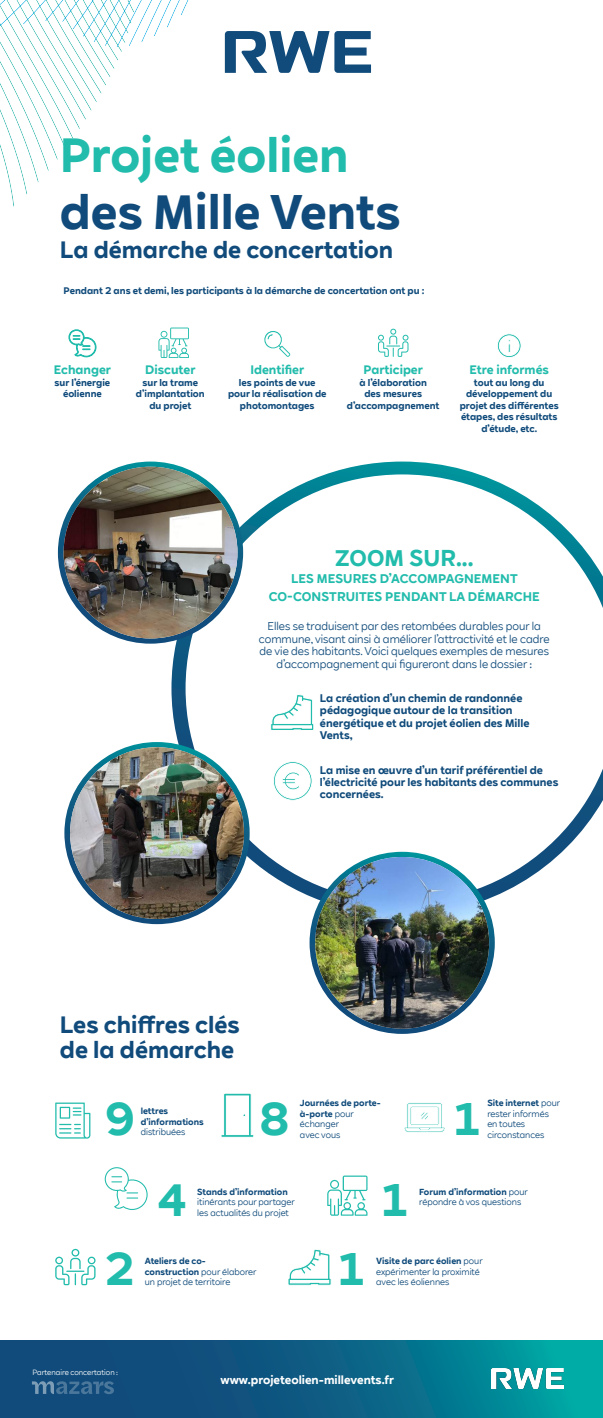
<style>
.page{position:relative;width:603px;height:1418px;background:#fff}
.page>*{position:absolute;margin:0;border:0;box-sizing:border-box;transform-origin:0 0}
.t1{font:700 47.77px "RWE Sans";color:#104b7b}
.t2{font:700 47.77px "RWE Sans";color:#22bcac}
.t3{font:700 45px "RWE Sans";color:#22bcac}
.t4{font:700 23.3px/25px "RWE Sans";color:#104b7b}
.t5{font:700 22.5px "RWE Sans";letter-spacing:.01em;color:#22bcac}
.t6{font:700 12.5px/17.5px "RWE Sans";letter-spacing:.01em;color:#22bcac;text-align:center}
.t7{font:700 12.25px "RWE Sans";color:#22bcac}
.t8{font:700 11.7px "RWE Sans";color:#fff}
.t9{font:700 10.9px/12.3px "RWE Sans";color:#104b7b}
.t10{font:10.9px/12.3px "RWE Sans";color:#104b7b;text-align:center}
.t11{font:700 9.53px/11.4px "RWE Sans";color:#104b7b;text-align:center}
.t12{font:8.75px/10.5px "RWE Sans";color:#104b7b}
.t13{font:700 8.75px/10.5px "RWE Sans";color:#104b7b}
.t14{font:7.38px "RWE Sans";color:#fff}
.s1{font-weight:400}
.s2{font-weight:700}
</style>
<div class="page">
<img style="left:0;top:0;width:225px;height:207px">
<svg style="left:0;top:1340px;width:602px;height:77px;background:#0b6687"></svg>
<svg style="left:32px;top:1381px;width:82px;height:13px"></svg>
<img style="left:491px;top:1367px;width:72px;height:21px">
<svg style="left:225px;top:31px;width:146px;height:42px"></svg>
<svg style="left:171px;top:461px;width:306px;height:281px"></svg>
<svg style="left:185px;top:474px;width:417px;height:423px"></svg>
<svg style="left:58px;top:461px;width:185px;height:182px"></svg>
<svg style="left:64px;top:742px;width:185px;height:182px"></svg>
<img style="left:63px;top:467px;width:174px;height:171px">
<img style="left:70px;top:747px;width:174px;height:172px">
<svg style="left:309px;top:851px;width:185px;height:182px"></svg>
<img style="left:315px;top:857px;width:174px;height:171px">
<svg style="left:158px;top:327px;width:31px;height:31px"></svg>
<svg style="left:378px;top:329px;width:30px;height:28px"></svg>
<svg style="left:264px;top:331px;width:26px;height:26px"></svg>
<svg style="left:55px;top:1102px;width:35px;height:36px"></svg>
<svg style="left:404px;top:1102px;width:41px;height:30px"></svg>
<svg style="left:327px;top:1175px;width:40px;height:40px"></svg>
<svg style="left:55px;top:1248px;width:40px;height:37px"></svg>
<svg style="left:105px;top:1167px;width:42px;height:43px"></svg>
<svg style="left:221px;top:1093px;width:33px;height:45px"></svg>
<svg style="left:288px;top:1249px;width:44px;height:36px"></svg>
<svg style="left:270px;top:684px;width:44px;height:47px"></svg>
<svg style="left:273px;top:761px;width:39px;height:39px"></svg>
<svg style="left:69px;top:329px;width:27px;height:28px"></svg>
<svg style="left:497px;top:333px;width:24px;height:25px"></svg>
<h1 class="t2" style="left:60px;top:124px;width:290px">Projet éolien</h1>
<h1 class="t1" style="left:60px;top:182px;width:342px">des Mille Vents</h1>
<h3 class="t4" style="left:60px;top:237px;width:334px">La démarche de concertation</h3>
<p class="t11" style="left:64px;top:285px;width:362px">Pendant 2 ans et demi, les participants à la démarche de concertation ont pu :</p>
<p class="t7" style="left:54px;top:362px;width:59px">Echanger</p>
<p class="t11" style="left:55px;top:377px;width:57px">sur l’énergie éolienne</p>
<p class="t7" style="left:145px;top:362px;width:52px">Discuter</p>
<p class="t11" style="left:136px;top:377px;width:70px">sur la trame d’implantation du projet</p>
<p class="t7" style="left:250px;top:362px;width:55px">Identifier</p>
<p class="t11" style="left:228px;top:377px;width:100px">les points de vue pour la réalisation de photomontages</p>
<p class="t7" style="left:363px;top:362px;width:61px">Participer</p>
<p class="t11" style="left:347px;top:377px;width:94px">à l’élaboration<br>des mesures d’accompagnement</p>
<p class="t7" style="left:469px;top:362px;width:81px">Etre informés</p>
<p class="t11" style="left:459px;top:377px;width:100px">tout au long du développement du projet des différentes étapes, des résultats d’étude, etc.</p>
<h3 class="t5" style="left:335px;top:543px;width:140px">ZOOM SUR...</h3>
<h3 class="t6" style="left:268px;top:570px;width:272px">LES MESURES D’ACCOMPAGNEMENT<br>CO-CONSTRUITES PENDANT LA DÉMARCHE</h3>
<p class="t10" style="left:259px;top:620px;width:292px">Elles se traduisent par des retombées durables pour la commune, visant ainsi à améliorer l’attractivité et le cadre de vie des habitants. Voici quelques exemples de mesures d’accompagnement qui figureront dans le dossier :</p>
<p class="t9" style="left:320px;top:692px;width:211px">La création d’un chemin de randonnée pédagogique autour de la transition énergétique et du projet éolien des Mille<br>Vents,</p>
<p class="t9" style="left:320px;top:763px;width:240px">La mise en œuvre d’un tarif préférentiel de l’électricité pour les habitants des communes concernées.</p>
<h3 class="t4" style="left:60px;top:1012px;width:181px">Les chiffres clés de la démarche</h3>
<h2 class="t3" style="left:105px;top:1090px;width:32px">9</h2>
<p class="t13" style="left:141px;top:1106px;width:64px">lettres d’informations</p>
<p class="t12" style="left:141px;top:1127px;width:46px">distribuées</p>
<p class="t13" style="left:300px;top:1097px;width:82px">Journées de porte&shy;à-porte <span class="s1">pour échanger<br>avec vous</span></p>
<p class="t12" style="left:487px;top:1097px;width:74px"><span class="s2">Site internet</span> pour rester informés en toutes circonstances</p>
<h2 class="t3" style="left:259px;top:1090px;width:32px">8</h2>
<h2 class="t3" style="left:451px;top:1090px;width:32px">1</h2>
<h2 class="t3" style="left:104px;top:1240px;width:32px">2</h2>
<h2 class="t3" style="left:157px;top:1171px;width:32px">4</h2>
<p class="t13" style="left:197px;top:1186px;width:92px">Stands d’information</p>
<p class="t12" style="left:197px;top:1197px;width:99px">itinérants pour partager les actualités du projet</p>
<p class="t12" style="left:145px;top:1256px;width:113px"><span class="s2">Ateliers de co&shy;construction</span> pour élaborer un projet de territoire</p>
<h2 class="t3" style="left:379px;top:1171px;width:32px">1</h2>
<p class="t12" style="left:419px;top:1186px;width:110px"><span class="s2">Forum d’information</span> pour répondre à vos questions</p>
<h2 class="t3" style="left:336px;top:1240px;width:32px">1</h2>
<p class="t12" style="left:376px;top:1256px;width:108px"><span class="s2">Visite de parc éolien</span> pour expérimenter la proximité avec les éoliennes</p>
<p class="t14" style="left:33px;top:1367px;width:87px">Partenaire concertation :</p>
<p class="t8" style="left:220px;top:1372px;width:175px">www.projeteolien-millevents.fr</p>
</div>
